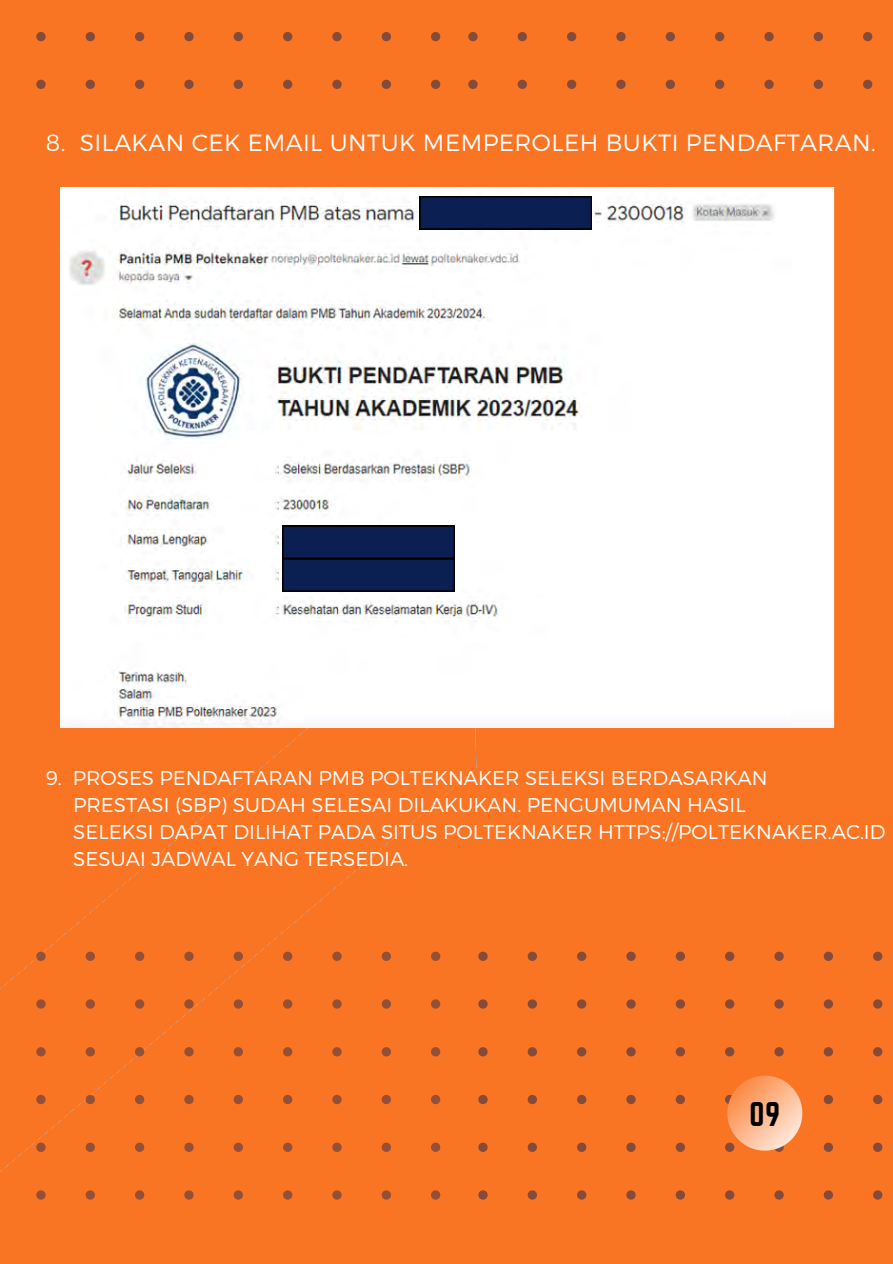
<style>
.page{position:relative;width:893px;height:1264px;background:#fff}
.page>*{position:absolute;margin:0;border:0;box-sizing:border-box;transform-origin:0 0}
.t1{font:30px "Norwester";color:#000}
.t2{font:300 23.4px "Montserrat";letter-spacing:.02em;color:#fefefe}
.t3{font:300 19.95px "Montserrat";color:#fefefe}
</style>
<div class="page">
<div style="left:0;top:0;width:892px;height:1263px;background:#fa7523"></div>
<svg style="left:478px;top:951px;width:405px;height:248px"></svg>
<svg style="left:0;top:951px;width:440px;height:248px"></svg>
<hr style="left:89px;top:1113px;width:621px;height:3px;background:#fa7523">
<svg style="left:727px;top:1075px;width:75px;height:75px"></svg>
<svg style="left:468px;top:32px;width:405px;height:57px"></svg>
<svg style="left:36px;top:32px;width:404px;height:57px"></svg>
<img style="left:61px;top:187px;width:773px;height:540px">
<svg style="left:419px;top:196px;width:172px;height:33px;background:#0a1c4b"></svg>
<svg style="left:282px;top:526px;width:172px;height:65px;background:#0a1c4d"></svg>
<p class="t2" style="left:46px;top:128px;width:831px">8. SILAKAN CEK EMAIL UNTUK MEMPEROLEH BUKTI PENDAFTARAN.</p>
<p class="t3" style="left:46px;top:765px;width:723px">9. PROSES PENDAFTARAN PMB POLTEKNAKER SELEKSI BERDASARKAN</p>
<p class="t3" style="left:73px;top:792px;width:674px">PRESTASI (SBP) SUDAH SELESAI DILAKUKAN. PENGUMUMAN HASIL</p>
<p class="t3" style="left:73px;top:819px;width:813px">SELEKSI DAPAT DILIHAT PADA SITUS POLTEKNAKER HTTPS://POLTEKNAKER.AC.ID</p>
<p class="t3" style="left:73px;top:846px;width:336px">SESUAI JADWAL YANG TERSEDIA.</p>
<h1 class="t1" style="left:749px;top:1095px;width:32px">09</h1>
</div>
